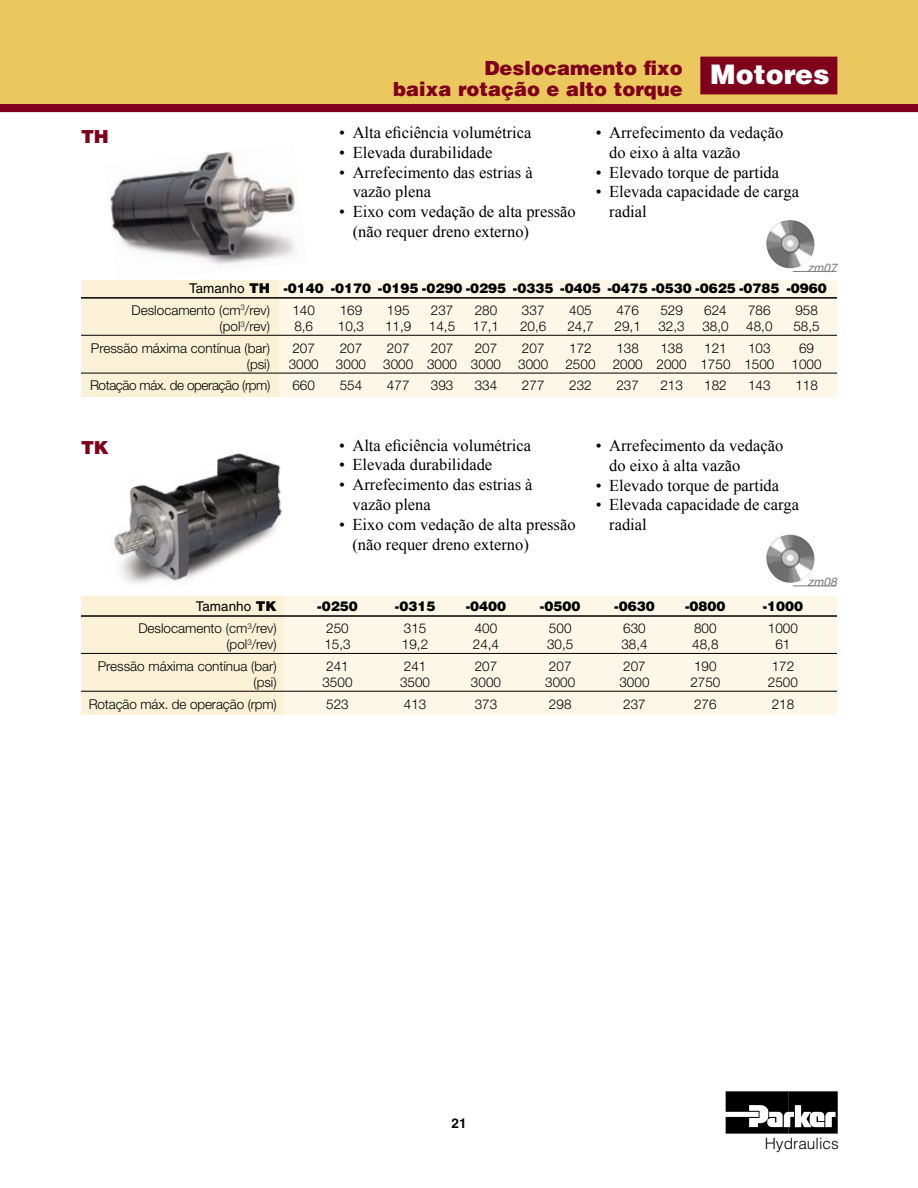
<style>
.page{position:relative;width:918px;height:1188px;background:#fff}
.page>*{position:absolute;margin:0;border:0;box-sizing:border-box;transform-origin:0 0}
.t1{font:900 27px "Helvetica";color:#fff}
.t2{font:900 19.5px/21px "Helvetica";color:#7f001a;text-align:right}
.t3{font:900 18px "Helvetica";color:#7f001a}
.t4{font:16.5px/19.8px "Times New Roman";color:#000}
.t5{font:300 15.45px "Helvetica";color:#000}
.t6{font:300 13.5px "Helvetica Neue";color:#000}
.t7{font:900 13.5px "Helvetica";color:#000}
.t8{font:300 13.5px "Helvetica Neue";letter-spacing:-.03em;color:#000}
.t9{font:13.5px "Helvetica";color:#000}
.t10{font:700 13.5px "Helvetica";color:#000}
.t11{font:italic 12px "Helvetica";color:#7c7c7c}
.s1{font-weight:400}
.s2{font-weight:900}
</style>
<div class="page">
<svg style="left:0;top:0;width:918px;height:112px;background:#e2b858"></svg>
<svg style="left:726px;top:1091px;width:112px;height:43px"></svg>
<div style="left:81px;top:596px;width:756px;height:119px;background:#fcf7e7"></div>
<div style="left:81px;top:596px;width:203px;height:119px;background:#faf1d7"></div>
<hr style="left:81px;top:615px;width:756px;height:2px;background:#000">
<hr style="left:81px;top:653px;width:756px;height:1px;background:#000">
<hr style="left:81px;top:691px;width:756px;height:1px;background:#000">
<img style="left:110px;top:151px;width:186px;height:114px">
<div style="left:84px;top:280px;width:753px;height:117px;background:#fcf7e7"></div>
<div style="left:81px;top:281px;width:197px;height:116px;background:#faf1d7"></div>
<hr style="left:81px;top:297px;width:756px;height:2px;background:#000">
<hr style="left:81px;top:335px;width:756px;height:1px;background:#000">
<hr style="left:81px;top:373px;width:756px;height:1px;background:#000">
<img style="left:766px;top:220px;width:49px;height:48px">
<hr style="left:793px;top:271px;width:44px;height:1px;background:#7c7c7c">
<img style="left:766px;top:535px;width:49px;height:48px">
<hr style="left:793px;top:586px;width:44px;height:1px;background:#7c7c7c">
<img style="left:114px;top:453px;width:168px;height:131px">
<div style="left:701px;top:57px;width:136px;height:37px;background:#7f001a"></div>
<h3 class="t3" style="left:81px;top:125px;width:29px">TH</h3>
<h2 class="t2" style="left:393px;top:57px;width:291px">Deslocamento fixo<br>baixa rotação e alto torque</h2>
<h1 class="t1" style="left:710px;top:57px;width:121px">Motores</h1>
<p class="t4" style="left:339px;top:122px;width:194px">• Alta eficiência volumétrica</p>
<p class="t4" style="left:339px;top:142px;width:155px">• Elevada durabilidade</p>
<p class="t4" style="left:353px;top:162px;width:182px;text-indent:-13px">• Arrefecimento das estrias à vazão plena</p>
<p class="t4" style="left:353px;top:202px;width:225px;text-indent:-13px">• Eixo com vedação de alta pressão (não requer dreno externo)</p>
<p class="t4" style="left:609px;top:122px;width:176px;text-indent:-13px">• Arrefecimento da vedação do eixo à alta vazão</p>
<p class="t4" style="left:596px;top:162px;width:185px">• Elevado torque de partida</p>
<p class="t4" style="left:609px;top:182px;width:191px;text-indent:-13px">• Elevada capacidade de carga radial</p>
<p class="t11" style="left:808px;top:261px;width:31px">zm07</p>
<p class="t7" style="left:189px;top:280px;width:639px"><span class="s1">Tamanho</span> TH -0140 -0170 -0195 -0290 -0295 -0335 -0405 -0475 -0530 -0625 -0785 -0960</p>
<p class="t6" style="left:132px;top:302px;width:140px">Deslocamento (cm<sup>3</sup>/rev)</p>
<p class="t6" style="left:292px;top:302px;width:24px">140</p>
<p class="t6" style="left:340px;top:302px;width:24px">169</p>
<p class="t6" style="left:387px;top:302px;width:24px">195</p>
<p class="t6" style="left:431px;top:302px;width:24px">237</p>
<p class="t6" style="left:475px;top:302px;width:24px">280</p>
<p class="t6" style="left:522px;top:302px;width:24px">337</p>
<p class="t6" style="left:569px;top:302px;width:24px">405</p>
<p class="t6" style="left:616px;top:302px;width:24px">476</p>
<p class="t6" style="left:660px;top:302px;width:24px">529</p>
<p class="t6" style="left:704px;top:302px;width:24px">624</p>
<p class="t6" style="left:748px;top:302px;width:24px">786</p>
<p class="t6" style="left:795px;top:302px;width:24px">958</p>
<p class="t6" style="left:220px;top:318px;width:52px">(pol<sup>3</sup>/rev)</p>
<p class="t6" style="left:294px;top:318px;width:20px">8,6</p>
<p class="t6" style="left:338px;top:318px;width:28px">10,3</p>
<p class="t6" style="left:385px;top:318px;width:28px">11,9</p>
<p class="t6" style="left:429px;top:318px;width:28px">14,5</p>
<p class="t6" style="left:473px;top:318px;width:28px">17,1</p>
<p class="t6" style="left:520px;top:318px;width:28px">20,6</p>
<p class="t6" style="left:567px;top:318px;width:28px">24,7</p>
<p class="t6" style="left:615px;top:318px;width:28px">29,1</p>
<p class="t6" style="left:658px;top:318px;width:28px">32,3</p>
<p class="t6" style="left:702px;top:318px;width:28px">38,0</p>
<p class="t6" style="left:746px;top:318px;width:28px">48,0</p>
<p class="t6" style="left:793px;top:318px;width:28px">58,5</p>
<p class="t6" style="left:91px;top:340px;width:181px">Pressão máxima contínua (bar)</p>
<p class="t6" style="left:292px;top:340px;width:24px">207</p>
<p class="t6" style="left:340px;top:340px;width:24px">207</p>
<p class="t6" style="left:387px;top:340px;width:24px">207</p>
<p class="t6" style="left:431px;top:340px;width:24px">207</p>
<p class="t6" style="left:475px;top:340px;width:24px">207</p>
<p class="t6" style="left:522px;top:340px;width:24px">207</p>
<p class="t6" style="left:569px;top:340px;width:24px">172</p>
<p class="t6" style="left:616px;top:340px;width:24px">138</p>
<p class="t6" style="left:660px;top:340px;width:24px">138</p>
<p class="t6" style="left:704px;top:340px;width:24px">121</p>
<p class="t6" style="left:748px;top:340px;width:24px">103</p>
<p class="t6" style="left:799px;top:340px;width:17px">69</p>
<p class="t6" style="left:247px;top:356px;width:25px">(psi)</p>
<p class="t6" style="left:289px;top:356px;width:32px">3000</p>
<p class="t6" style="left:336px;top:356px;width:32px">3000</p>
<p class="t6" style="left:383px;top:356px;width:119px">3000 3000 3000</p>
<p class="t6" style="left:518px;top:356px;width:32px">3000</p>
<p class="t6" style="left:565px;top:356px;width:32px">2500</p>
<p class="t6" style="left:613px;top:356px;width:163px">2000 2000 1750 1500</p>
<p class="t6" style="left:792px;top:356px;width:32px">1000</p>
<p class="t8" style="left:90px;top:377px;width:182px">Rotação máx. de operação (rpm)</p>
<p class="t6" style="left:292px;top:377px;width:24px">660</p>
<p class="t6" style="left:340px;top:377px;width:24px">554</p>
<p class="t6" style="left:387px;top:377px;width:24px">477</p>
<p class="t6" style="left:431px;top:377px;width:24px">393</p>
<p class="t6" style="left:475px;top:377px;width:24px">334</p>
<p class="t6" style="left:522px;top:377px;width:24px">277</p>
<p class="t6" style="left:569px;top:377px;width:24px">232</p>
<p class="t6" style="left:616px;top:377px;width:24px">237</p>
<p class="t6" style="left:660px;top:377px;width:24px">213</p>
<p class="t6" style="left:704px;top:377px;width:24px">182</p>
<p class="t6" style="left:748px;top:377px;width:24px">143</p>
<p class="t6" style="left:795px;top:377px;width:24px">118</p>
<h3 class="t3" style="left:81px;top:436px;width:29px">TK</h3>
<p class="t4" style="left:339px;top:435px;width:194px">• Alta eficiência volumétrica</p>
<p class="t4" style="left:339px;top:455px;width:155px">• Elevada durabilidade</p>
<p class="t4" style="left:352px;top:475px;width:182px;text-indent:-13px">• Arrefecimento das estrias à vazão plena</p>
<p class="t4" style="left:352px;top:514px;width:225px;text-indent:-13px">• Eixo com vedação de alta pressão (não requer dreno externo)</p>
<p class="t4" style="left:609px;top:435px;width:176px;text-indent:-13px">• Arrefecimento da vedação do eixo à alta vazão</p>
<p class="t4" style="left:596px;top:475px;width:185px">• Elevado torque de partida</p>
<p class="t4" style="left:609px;top:495px;width:191px;text-indent:-13px">• Elevada capacidade de carga radial</p>
<p class="t11" style="left:808px;top:575px;width:31px">zm08</p>
<p class="t9" style="left:196px;top:599px;width:82px">Tamanho <span class="s2">TK</span></p>
<p class="t7" style="left:317px;top:598px;width:42px">-0250</p>
<p class="t7" style="left:395px;top:598px;width:42px">-0315</p>
<p class="t7" style="left:466px;top:598px;width:42px">-0400</p>
<p class="t7" style="left:540px;top:598px;width:42px">-0500</p>
<p class="t7" style="left:614px;top:598px;width:42px">-0630</p>
<p class="t7" style="left:685px;top:598px;width:42px">-0800</p>
<p class="t7" style="left:763px;top:598px;width:42px">-1000</p>
<p class="t6" style="left:138px;top:620px;width:140px">Deslocamento (cm<sup>3</sup>/rev)</p>
<p class="t6" style="left:326px;top:620px;width:24px">250</p>
<p class="t6" style="left:404px;top:620px;width:24px">315</p>
<p class="t6" style="left:475px;top:620px;width:24px">400</p>
<p class="t6" style="left:549px;top:620px;width:24px">500</p>
<p class="t6" style="left:623px;top:620px;width:24px">630</p>
<p class="t6" style="left:694px;top:620px;width:24px">800</p>
<p class="t6" style="left:768px;top:620px;width:32px">1000</p>
<p class="t6" style="left:226px;top:636px;width:52px">(pol<sup>3</sup>/rev)</p>
<p class="t6" style="left:324px;top:636px;width:28px">15,3</p>
<p class="t6" style="left:402px;top:636px;width:28px">19,2</p>
<p class="t6" style="left:473px;top:636px;width:28px">24,4</p>
<p class="t6" style="left:547px;top:636px;width:28px">30,5</p>
<p class="t6" style="left:621px;top:636px;width:28px">38,4</p>
<p class="t6" style="left:692px;top:636px;width:28px">48,8</p>
<p class="t6" style="left:775px;top:636px;width:17px">61</p>
<p class="t6" style="left:98px;top:658px;width:181px">Pressão máxima contínua (bar)</p>
<p class="t6" style="left:326px;top:658px;width:24px">241</p>
<p class="t6" style="left:404px;top:658px;width:24px">241</p>
<p class="t6" style="left:475px;top:658px;width:24px">207</p>
<p class="t6" style="left:549px;top:658px;width:24px">207</p>
<p class="t6" style="left:623px;top:658px;width:24px">207</p>
<p class="t6" style="left:694px;top:658px;width:24px">190</p>
<p class="t6" style="left:772px;top:658px;width:24px">172</p>
<p class="t6" style="left:254px;top:674px;width:25px">(psi)</p>
<p class="t6" style="left:322px;top:674px;width:32px">3500</p>
<p class="t6" style="left:400px;top:674px;width:32px">3500</p>
<p class="t6" style="left:471px;top:674px;width:32px">3000</p>
<p class="t6" style="left:545px;top:674px;width:32px">3000</p>
<p class="t6" style="left:619px;top:674px;width:32px">3000</p>
<p class="t6" style="left:690px;top:674px;width:32px">2750</p>
<p class="t6" style="left:768px;top:674px;width:32px">2500</p>
<p class="t6" style="left:89px;top:696px;width:190px">Rotação máx. de operação (rpm)</p>
<p class="t6" style="left:326px;top:696px;width:24px">523</p>
<p class="t6" style="left:404px;top:696px;width:24px">413</p>
<p class="t6" style="left:475px;top:696px;width:24px">373</p>
<p class="t6" style="left:549px;top:696px;width:24px">298</p>
<p class="t6" style="left:623px;top:696px;width:24px">237</p>
<p class="t6" style="left:694px;top:696px;width:24px">276</p>
<p class="t6" style="left:772px;top:696px;width:24px">218</p>
<p class="t10" style="left:451px;top:1115px;width:17px">21</p>
<p class="t5" style="left:765px;top:1134px;width:76px">Hydraulics</p>
</div>
